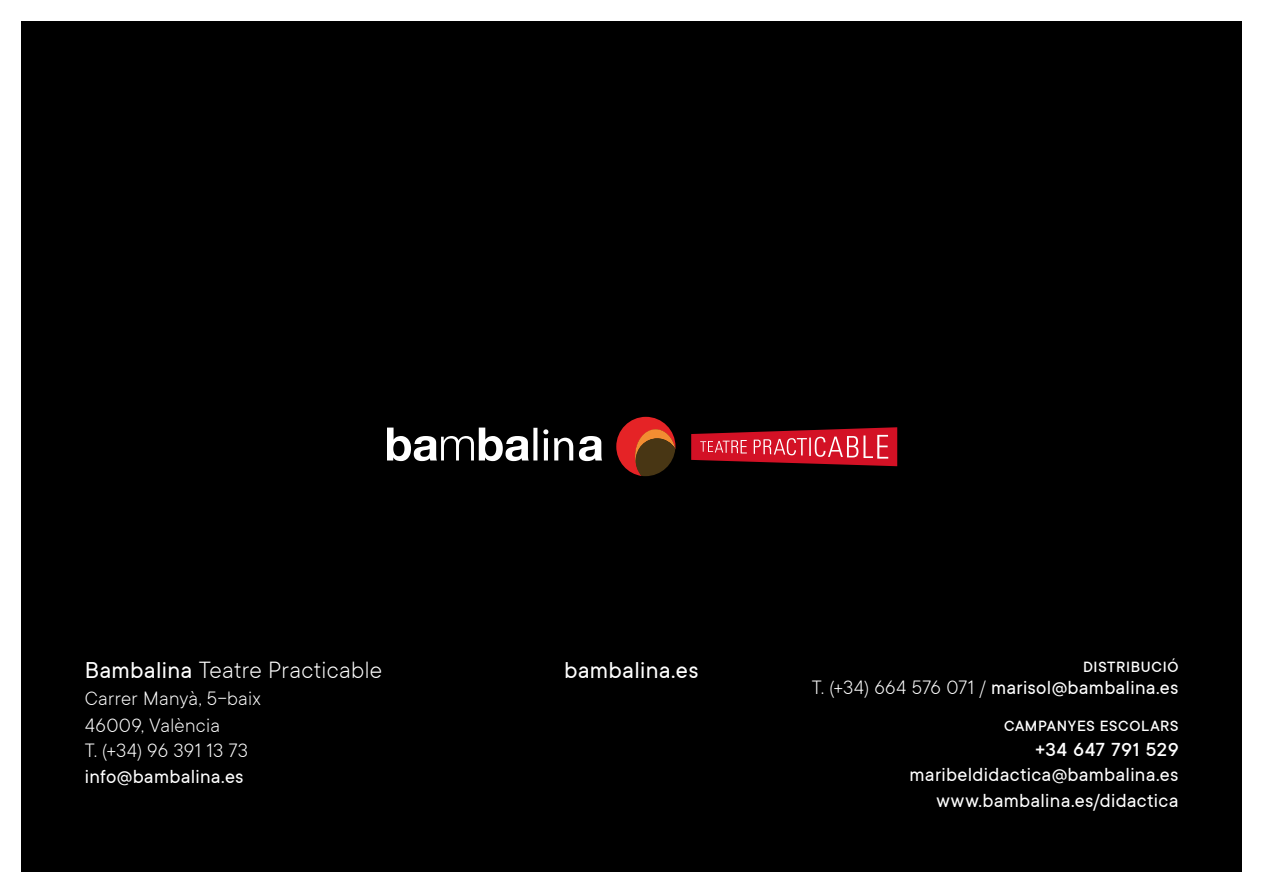
<style>
.page{position:relative;width:1263px;height:893px;background:#fff}
.page>*{position:absolute;margin:0;border:0;box-sizing:border-box;transform-origin:0 0}
.t1{font:300 25.5px "TT Commons";letter-spacing:.005em;color:#fff}
.t2{font:25.5px "TT Commons";letter-spacing:.01em;color:#fff}
.t3{font:21px/25.2px "TT Commons";letter-spacing:.015em;color:#fff;text-align:right}
.t4{font:300 21px/26.1px "TT Commons";letter-spacing:.015em;color:#fff}
.t5{font:500 21px "TT Commons";letter-spacing:.04em;color:#fff}
.t6{font:500 16.5px "TT Commons";letter-spacing:.04em;color:#fff}
.s1{font-weight:400}
.s2{font-weight:300}
</style>
<div class="page">
<div style="left:21px;top:21px;width:1221px;height:850px;background:#000"></div>
<svg style="left:387px;top:428px;width:215px;height:33px"></svg>
<svg style="left:691px;top:427px;width:206px;height:39px;background:#b32534"></svg>
<svg style="left:616px;top:417px;width:60px;height:59px"></svg>
<p class="t1" style="left:85px;top:657px;width:299px"><span class="s1">Bambalina</span> Teatre Practicable</p>
<p class="t4" style="left:85px;top:686px;width:178px">Carrer Manyà, 5-baix<br>46009, València<br>T. (+34) 96 391 13 73</p>
<p class="t3" style="left:85px;top:764px;width:160px">info@bambalina.es</p>
<p class="t2" style="left:564px;top:657px;width:136px">bambalina.es</p>
<p class="t6" style="left:1083px;top:658px;width:97px">DISTRIBUCIÓ</p>
<p class="t3" style="left:812px;top:675px;width:368px"><span class="s2">T. (+34) 664 576 071 /</span> marisol@bambalina.es</p>
<p class="t6" style="left:1004px;top:717px;width:176px">CAMPANYES ESCOLARS</p>
<p class="t5" style="left:1035px;top:738px;width:144px">+34 647 791 529</p>
<p class="t3" style="left:909px;top:762px;width:270px">maribeldidactica@bambalina.es www.bambalina.es/didactica</p>
</div>
